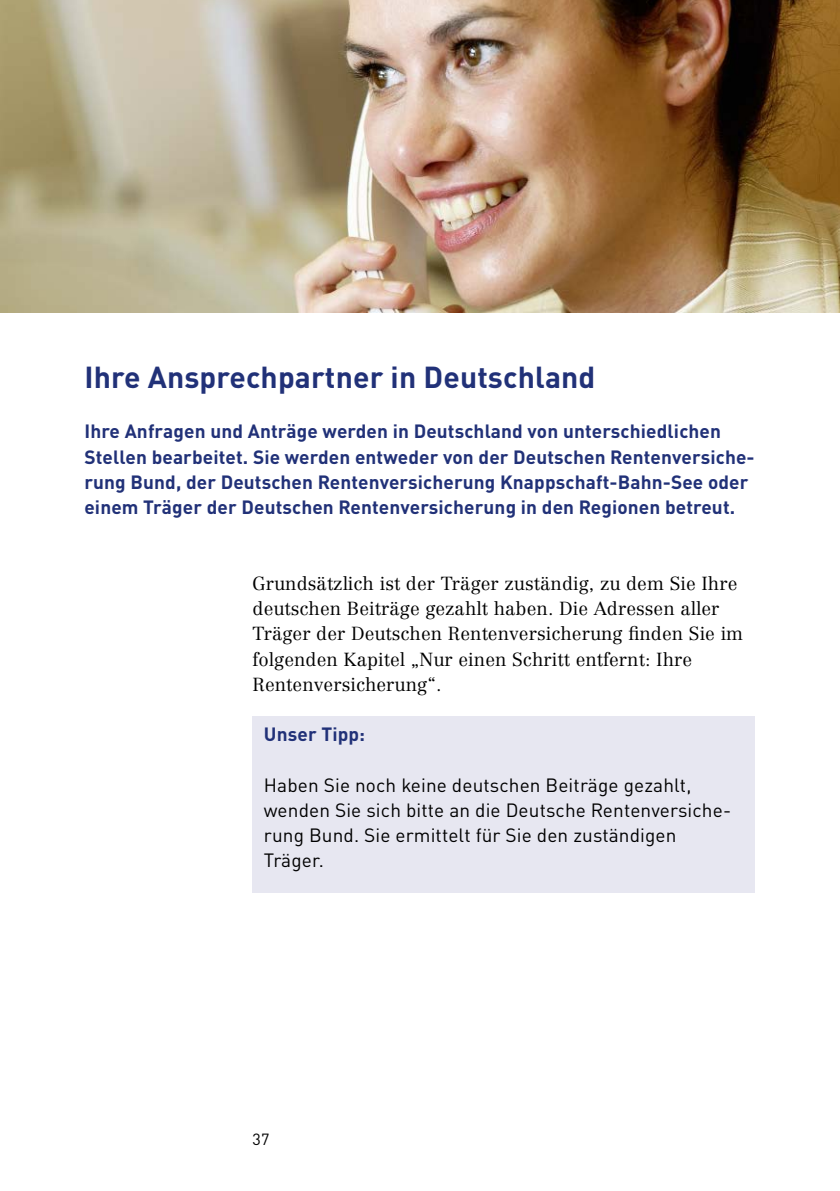
<style>
.page{position:relative;width:840px;height:1191px;background:#fff}
.page>*{position:absolute;margin:0;border:0;box-sizing:border-box;transform-origin:0 0}
.t1{font:700 30px "DIN Pro";letter-spacing:.005em;color:#213178}
.t2{font:700 19px/25.2px "DIN Pro";letter-spacing:.005em;color:#213178}
.t3{font:19px/25.2px "DIN Pro";letter-spacing:.005em;color:#000}
.t4{font:300 18.6px/25.2px "Centennial LT Pro";letter-spacing:.005em;color:#000}
.t5{font:16px "DIN Pro";color:#000}
</style>
<div class="page">
<div style="left:252px;top:716px;width:502px;height:176px;background:#e7e7f1"></div>
<img style="left:0;top:0;width:839px;height:312px">
<h1 class="t1" style="left:84px;top:352px;width:512px">Ihre Ansprechpartner in Deutschland</h1>
<p class="t2" style="left:84px;top:417px;width:671px">Ihre Anfragen und Anträge werden in Deutschland von unterschiedlichen Stellen bearbeitet. Sie werden entweder von der Deutschen Rentenversiche&shy;rung Bund, der Deutschen Rentenversicherung Knappschaft-Bahn-See oder einem Träger der Deutschen Rentenversicherung in den Regionen betreut.</p>
<p class="t4" style="left:252px;top:570px;width:492px">Grundsätzlich ist der Träger zuständig, zu dem Sie Ihre deutschen Beiträge gezahlt haben. Die Adressen aller Träger der Deutschen Rentenversicherung finden Sie im folgenden Kapitel „Nur einen Schritt entfernt: Ihre Rentenversicherung“.</p>
<p class="t2" style="left:264px;top:719px;width:103px">Unser Tipp:</p>
<p class="t3" style="left:264px;top:770px;width:468px">Haben Sie noch keine deutschen Beiträge gezahlt, wenden Sie sich bitte an die Deutsche Rentenversiche&shy;rung Bund. Sie ermittelt für Sie den zuständigen Träger.</p>
<p class="t5" style="left:252px;top:1126px;width:18px">37</p>
</div>
